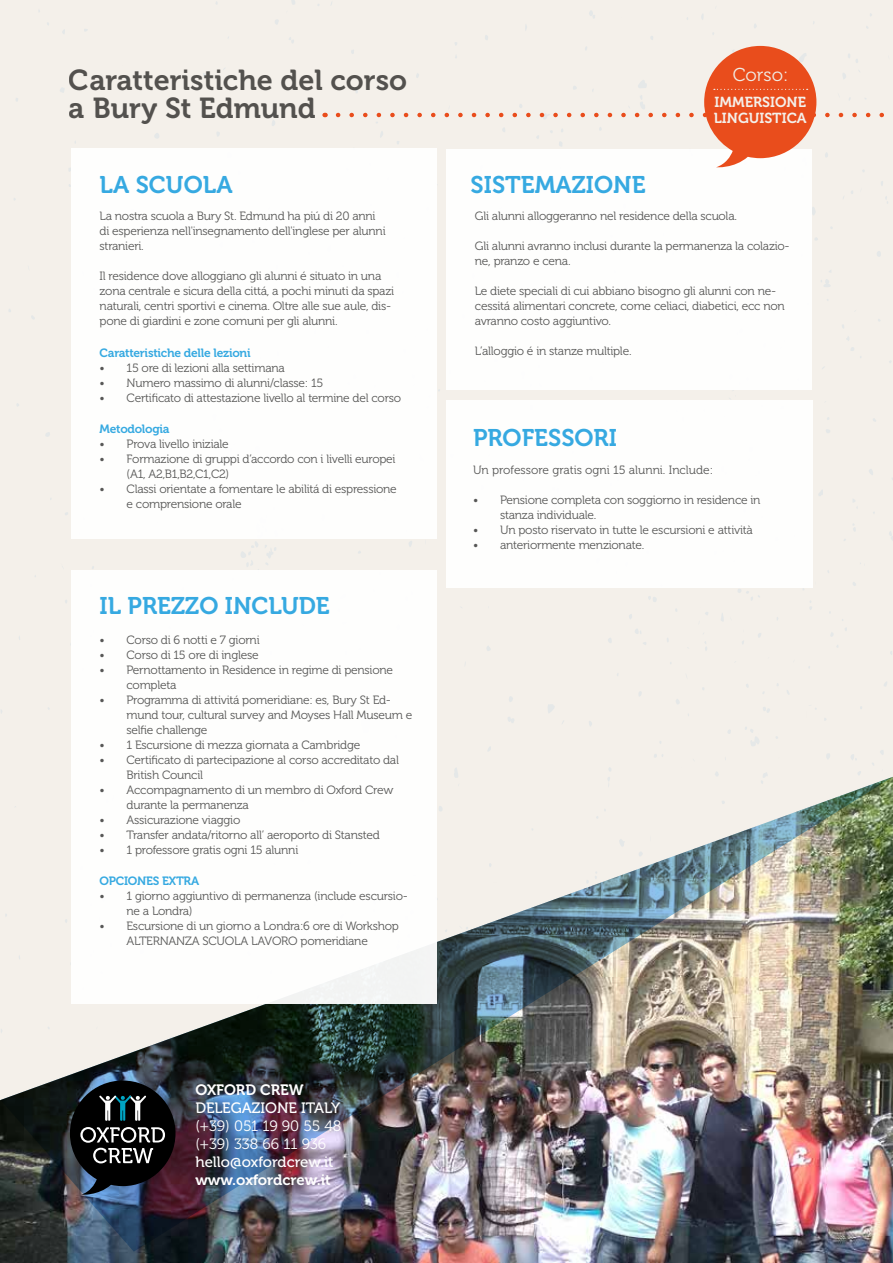
<style>
.page{position:relative;width:893px;height:1263px;background:#fff}
.page>*{position:absolute;margin:0;border:0;box-sizing:border-box;transform-origin:0 0}
.t1{font:28.8px/28.5px "Museo 700";color:#575756}
.t2{font:24px "Museo 700";color:#36a9e1}
.t3{font:18.6px "Museo 300";color:#f0ece5}
.t4{font:15px "Museo 500";color:#fff}
.t5{font:15px/18px "Museo 300";letter-spacing:-.005em;color:#fff}
.t6{font:15px "Museo 700";color:#fff}
.t7{font:14.4px/16px "Museo 700";color:#f4f0ea}
.t8{font:12px/15px "Museo 300";letter-spacing:-.02em;color:#575756}
.t9{font:12px "Museo 700";letter-spacing:-.02em;color:#36a9e1}
.t10{font:12px "Museo 300";color:#575756}
</style>
<div class="page">
<div style="left:0;top:0;width:893px;height:777px;background:#f4f0ea"></div>
<img style="left:0;top:777px;width:893px;height:486px">
<img style="left:1px;top:777px;width:892px;height:474px">
<div style="left:446px;top:149px;width:366px;height:241px;background:#fff"></div>
<div style="left:71px;top:149px;width:366px;height:390px;background:#fff"></div>
<div style="left:446px;top:400px;width:366px;height:188px;background:#fff"></div>
<div style="left:71px;top:570px;width:366px;height:433px;background:#fff"></div>
<svg style="left:338px;top:46px;width:555px;height:123px;background:#f3d8cc"></svg>
<svg style="left:70px;top:1080px;width:105px;height:116px;background:#2a2e34"></svg>
<h1 class="t1" style="left:69px;top:66px;width:340px">Caratteristiche del corso a Bury St Edmund</h1>
<h2 class="t2" style="left:100px;top:171px;width:134px">LA SCUOLA</h2>
<p class="t8" style="left:100px;top:209px;width:288px">La nostra scuola a Bury St. Edmund ha piú di 20 anni di esperienza nell'insegnamento dell'inglese per alunni stranieri.</p>
<p class="t8" style="left:100px;top:269px;width:296px">Il residence dove alloggiano gli alunni é situato in una zona centrale e sicura della cittá, a pochi minuti da spazi naturali, centri sportivi e cinema. Oltre alle sue aule, dis&shy;pone di giardini e zone comuni per gli alunni.</p>
<p class="t9" style="left:100px;top:346px;width:153px">Caratteristiche delle lezioni</p>
<p class="t8" style="left:100px;top:360px;width:187px">• 15 ore di lezioni alla settimana</p>
<p class="t8" style="left:100px;top:375px;width:225px">• Numero massimo di alunni/classe: 15</p>
<p class="t8" style="left:100px;top:390px;width:303px">• Certificato di attestazione livello al termine del corso</p>
<p class="t9" style="left:100px;top:422px;width:72px">Metodologia</p>
<p class="t8" style="left:100px;top:437px;width:131px">• Prova livello iniziale</p>
<p class="t8" style="left:127px;top:452px;width:271px;text-indent:-27px">• Formazione di gruppi d’accordo con i livelli europei (A1, A2,B1,B2,C1,C2)</p>
<p class="t8" style="left:127px;top:482px;width:272px;text-indent:-27px">• Classi orientate a fomentare le abilitá di espressione e comprensione orale</p>
<h2 class="t2" style="left:100px;top:592px;width:232px">IL PREZZO INCLUDE</h2>
<p class="t8" style="left:100px;top:632px;width:162px">• Corso di 6 notti e 7 giorni</p>
<p class="t8" style="left:100px;top:647px;width:161px">• Corso di 15 ore di inglese</p>
<p class="t8" style="left:127px;top:662px;width:268px;text-indent:-27px">• Pernottamento in Residence in regime di pensione completa</p>
<p class="t8" style="left:127px;top:692px;width:287px;text-indent:-27px">• Programma di attivitá pomeridiane: es, Bury St Ed&shy;mund tour, cultural survey and Moyses Hall Museum e selfie challenge</p>
<p class="t8" style="left:100px;top:737px;width:262px">• 1 Escursione di mezza giornata a Cambridge</p>
<p class="t8" style="left:127px;top:752px;width:274px;text-indent:-27px">• Certificato di partecipazione al corso accreditato dal<br>British Council</p>
<p class="t8" style="left:127px;top:782px;width:268px;text-indent:-27px">• Accompagnamento di un membro di Oxford Crew durante la permanenza</p>
<p class="t8" style="left:100px;top:812px;width:142px">• Assicurazione viaggio</p>
<p class="t8" style="left:100px;top:827px;width:282px">• Transfer andata/ritorno all’ aeroporto di Stansted</p>
<p class="t8" style="left:100px;top:842px;width:200px">• 1 professore gratis ogni 15 alunni</p>
<p class="t9" style="left:100px;top:874px;width:101px">OPCIONES EXTRA</p>
<p class="t8" style="left:127px;top:889px;width:283px;text-indent:-27px">• 1 giorno aggiuntivo di permanenza (include escursio&shy;ne a Londra)</p>
<p class="t8" style="left:100px;top:919px;width:301px;text-align:center">• Escursione di un giorno a Londra:6 ore di Workshop<br>ALTERNANZA SCUOLA LAVORO pomeridiane</p>
<p class="t6" style="left:195px;top:1081px;width:110px">OXFORD CREW</p>
<p class="t4" style="left:195px;top:1099px;width:146px">DELEGAZIONE ITALY</p>
<p class="t5" style="left:195px;top:1117px;width:148px">(+39) 051 19 90 55 48 (+39) 338 66 11 936</p>
<p class="t4" style="left:195px;top:1153px;width:140px">hello@oxfordcrew.it</p>
<p class="t6" style="left:195px;top:1171px;width:137px">www.oxfordcrew.it</p>
<h3 class="t3" style="left:733px;top:65px;width:57px">Corso:</h3>
<h2 class="t2" style="left:471px;top:171px;width:176px">SISTEMAZIONE</h2>
<p class="t7" style="left:714px;top:94px;width:94px">IMMERSIONE<br>LINGUISTICA</p>
<p class="t8" style="left:475px;top:209px;width:264px">Gli alunni alloggeranno nel residence della scuola.</p>
<p class="t8" style="left:475px;top:239px;width:316px">Gli alunni avranno inclusi durante la permanenza la colazio&shy;ne, pranzo e cena.</p>
<p class="t8" style="left:475px;top:284px;width:311px">Le diete speciali di cui abbiano bisogno gli alunni con ne&shy;cessitá alimentari concrete, come celiaci, diabetici, ecc non avranno costo aggiuntivo.</p>
<p class="t8" style="left:475px;top:344px;width:158px">L’alloggio é in stanze multiple.</p>
<h2 class="t2" style="left:473px;top:425px;width:145px">PROFESSORI</h2>
<p class="t10" style="left:473px;top:463px;width:242px">Un professore gratis ogni 15 alunni. Include:</p>
<p class="t8" style="left:500px;top:492px;width:262px;text-indent:-27px">• Pensione completa con soggiorno in residence in stanza individuale.</p>
<p class="t8" style="left:473px;top:522px;width:281px">• Un posto riservato in tutte le escursioni e attività</p>
<p class="t8" style="left:473px;top:537px;width:173px">• anteriormente menzionate.</p>
</div>
